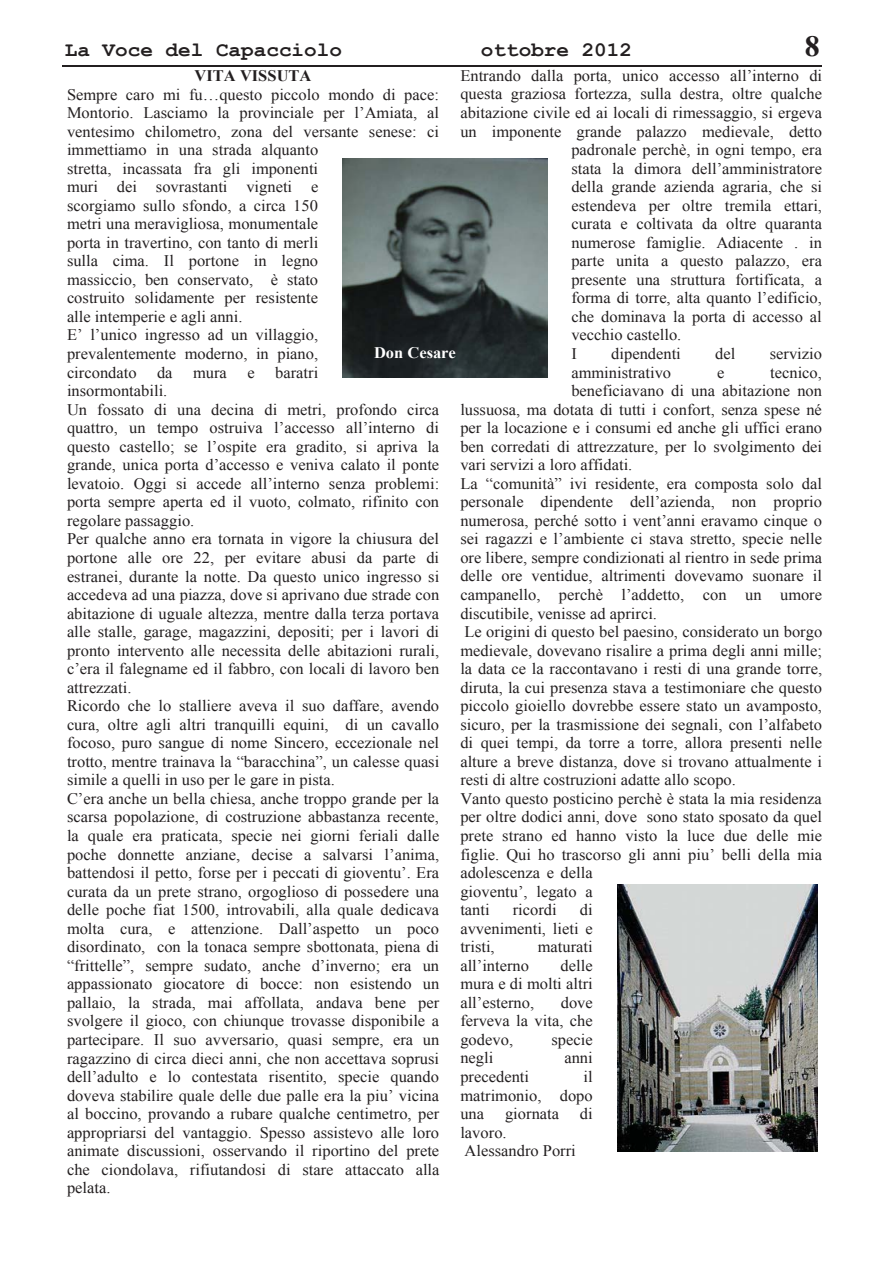
<style>
.page{position:relative;width:893px;height:1263px;background:#fff}
.page>*{position:absolute;margin:0;border:0;box-sizing:border-box;transform-origin:0 0}
.t1{font:700 29.25px "Times New Roman";color:#231f20}
.t2{font:700 20.55px "Courier New";color:#231f20}
.t3{font:16.05px/18.6px "Times New Roman";color:#231f20;text-align:justify}
.t4{font:700 16.05px "Times New Roman";color:#231f20}
.t5{font:700 16.05px "Times New Roman";color:#fff}
</style>
<div class="page">
<hr style="left:63px;top:65px;width:759px;height:1px;background:#231f20">
<img style="left:342px;top:158px;width:205px;height:219px">
<img style="left:617px;top:885px;width:200px;height:266px">
<p class="t2" style="left:65px;top:39px;width:279px">La Voce del Capacciolo</p>
<p class="t2" style="left:481px;top:39px;width:153px">ottobre 2012</p>
<h1 class="t1" style="left:805px;top:30px;width:16px">8</h1>
<p class="t4" style="left:195px;top:67px;width:118px">VITA VISSUTA</p>
<p class="t3" style="left:67px;top:85px;width:374px;text-align:left">Sempre caro mi fu…questo piccolo mondo di pace:<br>Montorio. Lasciamo la provinciale per l’Amiata, al ventesimo chilometro, zona del versante senese: ci immettiamo in una strada alquanto<br>stretta, incassata fra gli imponenti<br>muri dei sovrastanti vigneti e<br>scorgiamo sullo sfondo, a circa 150<br>metri una meravigliosa, monumentale<br>porta in travertino, con tanto di merli<br>sulla cima. Il portone in legno<br>massiccio, ben conservato, è stato<br>costruito solidamente per resistente<br>alle intemperie e agli anni.<br>E’ l’unico ingresso ad un villaggio,<br>prevalentemente moderno, in piano,<br>circondato</p>
<p class="t3" style="left:460px;top:66px;width:363px">Entrando dalla porta, unico accesso all’interno di</p>
<p class="t3" style="left:460px;top:85px;width:363px">questa graziosa fortezza, sulla destra, oltre qualche</p>
<p class="t3" style="left:460px;top:103px;width:363px">abitazione civile ed ai locali di rimessaggio, si ergeva</p>
<p class="t3" style="left:460px;top:122px;width:363px">un imponente grande palazzo medievale, detto</p>
<p class="t3" style="left:571px;top:140px;width:252px">padronale perchè, in ogni tempo, era</p>
<p class="t3" style="left:571px;top:159px;width:252px">stata la dimora dell’amministratore</p>
<p class="t3" style="left:571px;top:177px;width:252px">della grande azienda agraria, che si</p>
<p class="t3" style="left:571px;top:196px;width:252px">estendeva per oltre tremila ettari,</p>
<p class="t3" style="left:571px;top:214px;width:252px">curata e coltivata da oltre quaranta</p>
<p class="t3" style="left:571px;top:233px;width:252px">numerose famiglie. Adiacente . in</p>
<p class="t3" style="left:571px;top:252px;width:252px">parte unita a questo palazzo, era</p>
<p class="t3" style="left:571px;top:270px;width:252px">presente una struttura fortificata, a</p>
<p class="t3" style="left:571px;top:289px;width:252px">forma di torre, alta quanto l’edificio,</p>
<p class="t3" style="left:571px;top:307px;width:252px">che dominava la porta di accesso al</p>
<p class="t3" style="left:571px;top:326px;width:112px">vecchio castello.</p>
<p class="t3" style="left:571px;top:344px;width:7px">I</p>
<p class="t3" style="left:611px;top:344px;width:71px">dipendenti</p>
<p class="t3" style="left:715px;top:344px;width:22px">del</p>
<p class="t3" style="left:770px;top:344px;width:54px">servizio</p>
<p class="t3" style="left:571px;top:363px;width:101px">amministrativo</p>
<p class="t3" style="left:717px;top:363px;width:9px">e</p>
<p class="t3" style="left:770px;top:363px;width:53px">tecnico,</p>
<p class="t3" style="left:571px;top:381px;width:252px">beneficiavano di una abitazione non</p>
<p class="t3" style="left:460px;top:400px;width:363px">lussuosa, ma dotata di tutti i confort, senza spese né</p>
<p class="t3" style="left:460px;top:418px;width:363px">per la locazione e i consumi ed anche gli uffici erano</p>
<p class="t3" style="left:460px;top:437px;width:363px">ben corredati di attrezzature, per lo svolgimento dei</p>
<p class="t3" style="left:460px;top:456px;width:173px">vari servizi a loro affidati.</p>
<p class="t3" style="left:460px;top:474px;width:363px">La “comunità” ivi residente, era composta solo dal</p>
<p class="t3" style="left:460px;top:493px;width:363px">personale dipendente dell’azienda, non proprio</p>
<p class="t3" style="left:460px;top:511px;width:363px">numerosa, perché sotto i vent’anni eravamo cinque o</p>
<p class="t3" style="left:460px;top:530px;width:363px">sei ragazzi e l’ambiente ci stava stretto, specie nelle</p>
<p class="t3" style="left:460px;top:548px;width:363px">ore libere, sempre condizionati al rientro in sede prima</p>
<p class="t3" style="left:460px;top:567px;width:363px">delle ore ventidue, altrimenti dovevamo suonare il</p>
<p class="t3" style="left:460px;top:585px;width:363px">campanello, perchè l’addetto, con un umore</p>
<p class="t3" style="left:460px;top:604px;width:198px">discutibile, venisse ad aprirci.</p>
<p class="t3" style="left:464px;top:622px;width:359px">Le origini di questo bel paesino, considerato un borgo</p>
<p class="t3" style="left:460px;top:641px;width:363px">medievale, dovevano risalire a prima degli anni mille;</p>
<p class="t3" style="left:460px;top:659px;width:363px">la data ce la raccontavano i resti di una grande torre,</p>
<p class="t3" style="left:460px;top:678px;width:363px">diruta, la cui presenza stava a testimoniare che questo</p>
<p class="t3" style="left:460px;top:697px;width:363px">piccolo gioiello dovrebbe essere stato un avamposto,</p>
<p class="t3" style="left:460px;top:715px;width:363px">sicuro, per la trasmissione dei segnali, con l’alfabeto</p>
<p class="t3" style="left:460px;top:734px;width:363px">di quei tempi, da torre a torre, allora presenti nelle</p>
<p class="t3" style="left:460px;top:752px;width:363px">alture a breve distanza, dove si trovano attualmente i</p>
<p class="t3" style="left:460px;top:771px;width:277px">resti di altre costruzioni adatte allo scopo.</p>
<p class="t3" style="left:460px;top:789px;width:363px">Vanto questo posticino perchè è stata la mia residenza</p>
<p class="t3" style="left:460px;top:808px;width:363px">per oltre dodici anni, dove sono stato sposato da quel</p>
<p class="t3" style="left:460px;top:826px;width:363px">prete strano ed hanno visto la luce due delle mie</p>
<p class="t3" style="left:460px;top:845px;width:363px">figlie. Qui ho trascorso gli anni piu’ belli della mia</p>
<p class="t3" style="left:460px;top:863px;width:134px">adolescenza e della</p>
<p class="t3" style="left:460px;top:882px;width:134px">gioventu’, legato a</p>
<p class="t3" style="left:460px;top:900px;width:31px">tanti</p>
<p class="t3" style="left:513px;top:900px;width:46px">ricordi</p>
<p class="t5" style="left:374px;top:344px;width:83px">Don Cesare</p>
<p class="t3" style="left:157px;top:363px;width:17px">da</p>
<p class="t3" style="left:193px;top:363px;width:35px">mura</p>
<p class="t3" style="left:247px;top:363px;width:9px">e</p>
<p class="t3" style="left:275px;top:363px;width:45px">baratri</p>
<p class="t3" style="left:67px;top:381px;width:374px;text-align:left">insormontabili.<br>Un fossato di una decina di metri, profondo circa quattro, un tempo ostruiva l’accesso all’interno di questo castello; se l’ospite era gradito, si apriva la grande, unica porta d’accesso e veniva calato il ponte levatoio. Oggi si accede all’interno senza problemi: porta sempre aperta ed il vuoto, colmato, rifinito con regolare passaggio.<br>Per qualche anno era tornata in vigore la chiusura del portone alle ore 22, per evitare abusi da parte di estranei, durante la notte. Da questo unico ingresso si accedeva ad una piazza, dove si aprivano due strade con abitazione di uguale altezza, mentre dalla terza portava alle stalle, garage, magazzini, depositi; per i lavori di pronto intervento alle necessita delle abitazioni rurali, c’era il falegname ed il fabbro, con locali di lavoro ben attrezzati.<br>Ricordo che lo stalliere aveva il suo daffare, avendo cura, oltre agli altri tranquilli equini, di un cavallo focoso, puro sangue di nome Sincero, eccezionale nel trotto, mentre trainava la “baracchina”, un calesse quasi simile a quelli in uso per le gare in pista.<br>C’era anche un bella chiesa, anche troppo grande per la scarsa popolazione, di costruzione abbastanza recente, la quale era praticata, specie nei giorni feriali dalle poche donnette anziane, decise a salvarsi l’anima, battendosi il petto, forse per i peccati di gioventu’. Era curata da un prete strano, orgoglioso di possedere una delle poche fiat 1500, introvabili, alla quale dedicava molta cura, e attenzione. Dall’aspetto un poco disordinato, con la tonaca sempre sbottonata, piena di “frittelle”, sempre sudato, anche d’inverno; era un appassionato giocatore di bocce: non esistendo un pallaio, la strada, mai affollata, andava bene per svolgere il gioco, con chiunque trovasse disponibile a partecipare. Il suo avversario, quasi sempre, era un ragazzino di circa dieci anni, che non accettava soprusi dell’adulto e lo contestata risentito, specie quando doveva stabilire quale delle due palle era la piu’ vicina al boccino, provando a rubare qualche centimetro, per appropriarsi del vantaggio. Spesso assistevo alle loro animate discussioni, osservando il riportino del prete che ciondolava, rifiutandosi di stare attaccato alla pelata.</p>
<p class="t3" style="left:460px;top:900px;width:134px;text-indent:119px">di avvenimenti, lieti e tristi,</p>
<p class="t3" style="left:538px;top:938px;width:56px">maturati</p>
<p class="t3" style="left:460px;top:956px;width:134px;text-indent:100px">delle mura e di molti altri all’esterno,</p>
<p class="t3" style="left:460px;top:956px;width:70px">all’interno</p>
<p class="t3" style="left:460px;top:993px;width:134px;text-indent:100px">dove ferveva la vita, che godevo,</p>
<p class="t3" style="left:551px;top:1030px;width:43px">specie</p>
<p class="t3" style="left:460px;top:1049px;width:35px">negli</p>
<p class="t3" style="left:564px;top:1049px;width:30px">anni</p>
<p class="t3" style="left:460px;top:1067px;width:70px">precedenti</p>
<p class="t3" style="left:460px;top:1067px;width:134px;text-indent:123px">il matrimonio, dopo una</p>
<p class="t3" style="left:505px;top:1104px;width:56px">giornata</p>
<p class="t3" style="left:580px;top:1104px;width:14px">di</p>
<p class="t3" style="left:460px;top:1123px;width:117px">lavoro.<br>Alessandro Porri</p>
</div>
